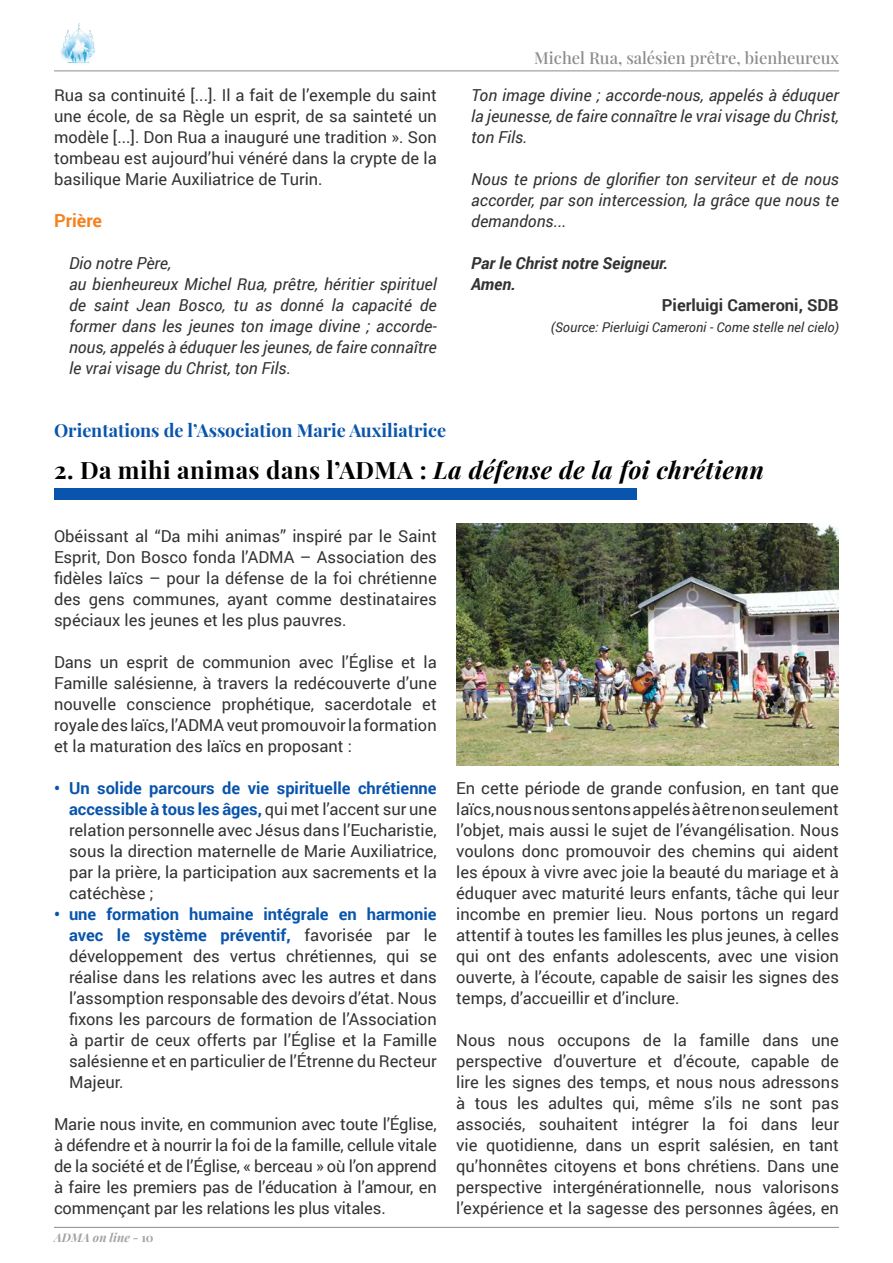
<style>
.page{position:relative;width:893px;height:1263px;background:#fff}
.page>*{position:absolute;margin:0;border:0;box-sizing:border-box;transform-origin:0 0}
.t1{font:700 24px "Playfair Display";letter-spacing:.02em;color:#000}
.t2{font:700 18px "Playfair Display";color:#0954ac}
.t3{font:700 18px "Roboto";color:#f58221}
.t4{font:16.5px/21px "Roboto";color:#333;text-align:justify}
.t5{font:italic 16.5px/21px "Roboto";color:#333;text-align:justify}
.t6{font:500 16.5px "Playfair Display";color:#8a8c8e}
.t7{font:italic 700 16.5px "Roboto";color:#333}
.t8{font:700 16.5px "Roboto";color:#333}
.t9{font:italic 13.5px "Roboto";color:#333}
.t10{font:italic 700 12px "Playfair Display";color:#a1a3a4}
.s1{font-style:italic}
.s2{font-weight:700;color:#0954ac}
.s3{font-style:normal}
</style>
<div class="page">
<hr style="left:54px;top:71px;width:785px;height:1px;background:#8a8c8e">
<img style="left:54px;top:23px;width:48px;height:48px">
<hr style="left:54px;top:1227px;width:785px;height:1px;background:#8a8c8e">
<div style="left:54px;top:488px;width:582px;height:12px;background:#0954ac"></div>
<img style="left:456px;top:524px;width:383px;height:242px">
<p class="t4" style="left:54px;top:84px;width:384px">Rua sa continuité [...]. Il a fait de l’exemple du saint une école, de sa Règle un esprit, de sa sainteté un modèle [...]. Don Rua a inauguré une tradition ». Son tombeau est aujourd’hui vénéré dans la crypte de la basilique Marie Auxiliatrice de Turin.</p>
<p class="t3" style="left:54px;top:207px;width:50px">Prière</p>
<p class="t5" style="left:69px;top:252px;width:104px">Dio notre Père,</p>
<p class="t5" style="left:69px;top:273px;width:369px">au bienheureux Michel Rua, prêtre, héritier spirituel de saint Jean Bosco, tu as donné la capacité de former dans les jeunes ton image divine ; accorde&shy;nous, appelés à éduquer les jeunes, de faire connaître le vrai visage du Christ, ton Fils.</p>
<p class="t6" style="left:534px;top:45px;width:306px">Michel Rua, salésien prêtre, bienheureux</p>
<p class="t5" style="left:471px;top:84px;width:369px">Ton image divine ; accorde-nous, appelés à éduquer la jeunesse, de faire connaître le vrai visage du Christ, ton Fils.</p>
<p class="t5" style="left:471px;top:168px;width:369px">Nous te prions de glorifier ton serviteur et de nous accorder, par son intercession, la grâce que nous te demandons...</p>
<p class="t7" style="left:471px;top:251px;width:198px">Par le Christ notre Seigneur.</p>
<p class="t7" style="left:471px;top:272px;width:46px">Amen.</p>
<p class="t8" style="left:662px;top:293px;width:179px">Pierluigi Cameroni, SDB</p>
<p class="t9" style="left:551px;top:317px;width:290px">(Source: Pierluigi Cameroni - Come stelle nel cielo)</p>
<p class="t2" style="left:54px;top:416px;width:394px">Orientations de l’Association Marie Auxiliatrice</p>
<p class="t1" style="left:54px;top:451px;width:711px">2. Da mihi animas dans l’ADMA : <span class="s1">La défense de la foi chrétienn</span></p>
<p class="t4" style="left:54px;top:525px;width:384px">Obéissant al “Da mihi animas” inspiré par le Saint Esprit, Don Bosco fonda l’ADMA – Association des fidèles laïcs – pour la défense de la foi chrétienne des gens communes, ayant comme destinataires spéciaux les jeunes et les plus pauvres.</p>
<p class="t4" style="left:54px;top:651px;width:384px">Dans un esprit de communion avec l’Église et la Famille salésienne, à travers la redécouverte d’une nouvelle conscience prophétique, sacerdotale et royale des laïcs, l’ADMA veut promouvoir la formation et la maturation des laïcs en proposant :</p>
<p class="t4" style="left:69px;top:777px;width:369px;text-indent:-15px"><span class="s2">• Un solide parcours de vie spirituelle chrétienne accessible à tous les âges,</span> qui met l’accent sur une relation personnelle avec Jésus dans l’Eucharistie, sous la direction maternelle de Marie Auxiliatrice, par la prière, la participation aux sacrements et la catéchèse ;</p>
<p class="t4" style="left:69px;top:903px;width:369px;text-indent:-15px"><span class="s2">• une formation humaine intégrale en harmonie avec le système préventif,</span> favorisée par le développement des vertus chrétiennes, qui se réalise dans les relations avec les autres et dans l’assomption responsable des devoirs d’état. Nous fixons les parcours de formation de l’Association à partir de ceux offerts par l’Église et la Famille salésienne et en particulier de l’Étrenne du Recteur Majeur.</p>
<p class="t4" style="left:54px;top:1113px;width:384px">Marie nous invite, en communion avec toute l’Église, à défendre et à nourrir la foi de la famille, cellule vitale de la société et de l’Église, « berceau » où l’on apprend à faire les premiers pas de l’éducation à l’amour, en commençant par les relations les plus vitales.</p>
<p class="t10" style="left:54px;top:1228px;width:101px">ADMA on line <span class="s3">- 10</span></p>
<p class="t4" style="left:456px;top:777px;width:384px">En cette période de grande confusion, en tant que laïcs, nous nous sentons appelés à être non seulement l’objet, mais aussi le sujet de l’évangélisation. Nous voulons donc promouvoir des chemins qui aident les époux à vivre avec joie la beauté du mariage et à éduquer avec maturité leurs enfants, tâche qui leur incombe en premier lieu. Nous portons un regard attentif à toutes les familles les plus jeunes, à celles qui ont des enfants adolescents, avec une vision ouverte, à l’écoute, capable de saisir les signes des temps, d’accueillir et d’inclure.</p>
<p class="t4" style="left:456px;top:1029px;width:384px">Nous nous occupons de la famille dans une perspective d’ouverture et d’écoute, capable de lire les signes des temps, et nous nous adressons à tous les adultes qui, même s’ils ne sont pas associés, souhaitent intégrer la foi dans leur vie quotidienne, dans un esprit salésien, en tant qu’honnêtes citoyens et bons chrétiens. Dans une perspective intergénérationnelle, nous valorisons l’expérience et la sagesse des personnes âgées, en</p>
</div>
